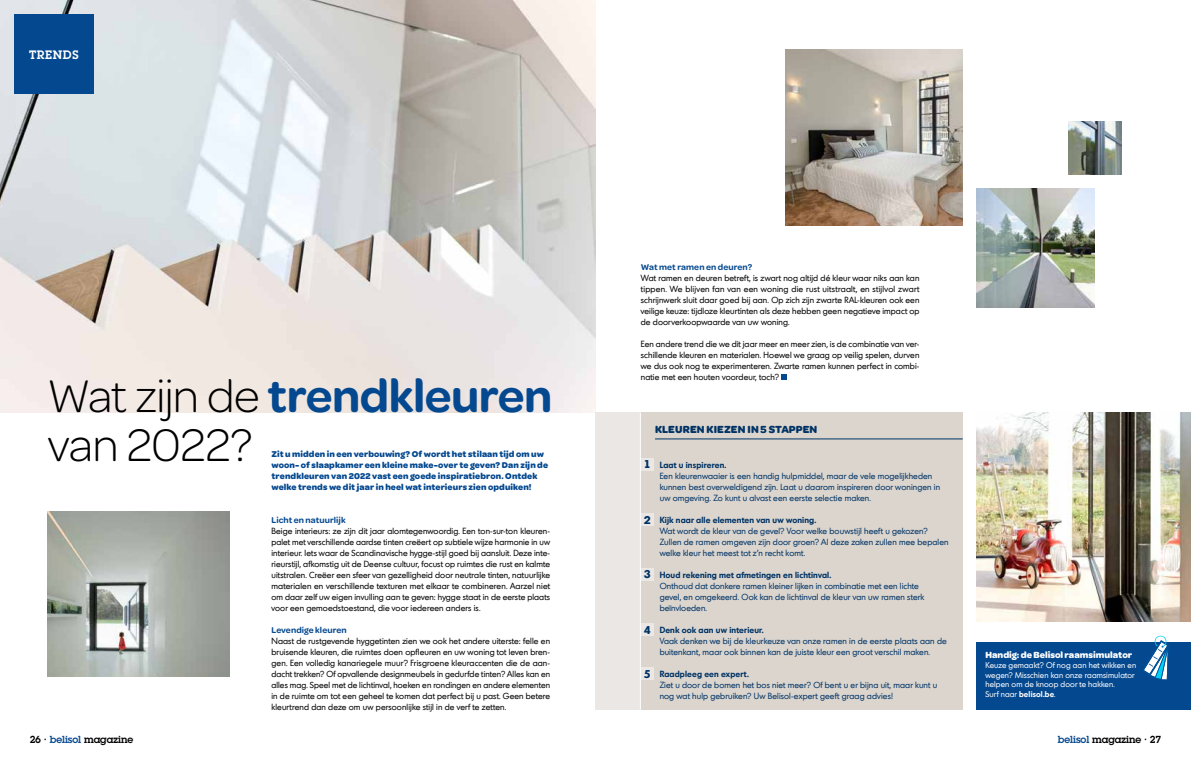
<style>
.page{position:relative;width:1191px;height:764px;background:#fff}
.page>*{position:absolute;margin:0;border:0;box-sizing:border-box;transform-origin:0 0}
.t1{font:300 48.7px/48.7px "Omnes";letter-spacing:-.02em;color:#000}
.t2{font:600 12px "Lubalin Graph LT";letter-spacing:.045em;color:#fff}
.t3{font:700 11px "Omnes";letter-spacing:.01em;color:#003365}
.t4{font:700 11px "Montreal";color:#003365}
.t5{font:600 10px "Lubalin Graph LT";letter-spacing:-.005em;color:#000}
.t6{font:700 9.5px "Omnes";color:#fff}
.t7{font:700 9px/11px "Omnes";letter-spacing:.01em;color:#04488f}
.t8{font:600 9px "Omnes";letter-spacing:.01em;color:#04488f}
.t9{font:8.5px/11px "Montreal";letter-spacing:.01em;color:#000;text-align:justify}
.t10{font:8.5px/11px "Montreal";letter-spacing:.01em;color:#003365}
.t11{font:600 8.5px "Montreal";letter-spacing:.015em;color:#003365}
.t12{font:8px/9.5px "Montreal";letter-spacing:.015em;color:#fff}
.s1{font-weight:600;color:#04488f}
.s2{font-weight:600}
.s3{color:#04488f}
</style>
<div class="page">
<img style="left:0;top:0;width:595px;height:413px">
<img style="left:47px;top:512px;width:182px;height:165px">
<div style="left:595px;top:413px;width:367px;height:297px;background:#dbd5ce"></div>
<hr style="left:655px;top:439px;width:307px;height:1px;background:#003365">
<div style="left:641px;top:458px;width:13px;height:13px;background:#ebe7e4"></div>
<div style="left:641px;top:513px;width:13px;height:13px;background:#ebe7e4"></div>
<div style="left:641px;top:568px;width:13px;height:13px;background:#ebe7e4"></div>
<div style="left:641px;top:623px;width:13px;height:13px;background:#ebe7e4"></div>
<div style="left:641px;top:667px;width:13px;height:13px;background:#ebe7e4"></div>
<div style="left:977px;top:642px;width:214px;height:68px;background:#04488f"></div>
<svg style="left:781px;top:374px;width:5px;height:6px"></svg>
<img style="left:786px;top:50px;width:176px;height:176px">
<img style="left:976px;top:188px;width:119px;height:119px">
<img style="left:1068px;top:121px;width:53px;height:53px">
<div style="left:595px;top:413px;width:46px;height:297px;background:#ebe7e4"></div>
<hr style="left:640px;top:413px;width:1px;height:297px;background:#fff">
<svg style="left:1144px;top:635px;width:24px;height:45px"></svg>
<img style="left:977px;top:413px;width:214px;height:209px">
<div style="left:14px;top:14px;width:80px;height:80px;background:#04488f"></div>
<h2 class="t2" style="left:29px;top:46px;width:51px">TRENDS</h2>
<h1 class="t1" style="left:47px;top:371px;width:506px">Wat zijn de <span class="s1">trendkleuren </span>van 2022?</h1>
<p class="t7" style="left:271px;top:448px;width:278px">Zit u midden in een verbouwing? Of wordt het stilaan tijd om uw woon- of slaapkamer een kleine make-over te geven? Dan zijn de trendkleuren van 2022 vast een goede inspiratiebron. Ontdek welke trends we dit jaar in heel wat interieurs zien opduiken!</p>
<p class="t8" style="left:271px;top:513px;width:76px">Licht en natuurlijk</p>
<p class="t9" style="left:271px;top:525px;width:280px">Beige interieurs: ze zijn dit jaar alomtegenwoordig. Een ton-sur-ton kleuren&shy;palet met verschillende aardse tinten creëert op subtiele wijze harmonie in uw interieur. Iets waar de Scandinavische hygge-stijl goed bij aansluit. Deze inte&shy;rieurstijl, afkomstig uit de Deense cultuur, focust op ruimtes die rust en kalmte uitstralen. Creëer een sfeer van gezelligheid door neutrale tinten, natuurlijke materialen en verschillende texturen met elkaar te combineren. Aarzel niet om daar zelf uw eigen invulling aan te geven: hygge staat in de eerste plaats voor een gemoedstoestand, die voor iedereen anders is.</p>
<p class="t8" style="left:271px;top:623px;width:77px">Levendige kleuren</p>
<p class="t9" style="left:271px;top:635px;width:280px">Naast de rustgevende hyggetinten zien we ook het andere uiterste: felle en bruisende kleuren, die ruimtes doen opfleuren en uw woning tot leven bren&shy;gen. Een volledig kanariegele muur? Frisgroene kleuraccenten die de aan&shy;dacht trekken? Of opvallende designmeubels in gedurfde tinten? Alles kan en alles mag. Speel met de lichtinval, hoeken en rondingen en andere elementen in de ruimte om tot een geheel te komen dat perfect bij u past. Geen betere kleurtrend dan deze om uw persoonlijke stijl in de verf te zetten.</p>
<p class="t8" style="left:641px;top:260px;width:113px">Wat met ramen en deuren?</p>
<p class="t9" style="left:641px;top:272px;width:280px">Wat ramen en deuren betreft, is zwart nog altijd dé kleur waar niks aan kan tippen. We blijven fan van een woning die rust uitstraalt, en stijlvol zwart schrijnwerk sluit daar goed bij aan. Op zich zijn zwarte RAL-kleuren ook een veilige keuze: tijdloze kleurtinten als deze hebben geen negatieve impact op de doorverkoopwaarde van uw woning.</p>
<p class="t9" style="left:641px;top:338px;width:280px">Een andere trend die we dit jaar meer en meer zien, is de combinatie van ver&shy;schillende kleuren en materialen. Hoewel we graag op veilig spelen, durven we dus ook nog te experimenteren. Zwarte ramen kunnen perfect in combi&shy;natie met een houten voordeur, toch?</p>
<p class="t3" style="left:655px;top:423px;width:164px">KLEUREN KIEZEN IN 5 STAPPEN</p>
<p class="t11" style="left:659px;top:459px;width:68px">Laat u inspireren.</p>
<p class="t10" style="left:659px;top:470px;width:282px">Een kleurenwaaier is een handig hulpmiddel, maar de vele mogelijkheden kunnen best overweldigend zijn. Laat u daarom inspireren door woningen in uw omgeving. Zo kunt u alvast een eerste selectie maken.</p>
<p class="t11" style="left:659px;top:514px;width:158px">Kijk naar alle elementen van uw woning.</p>
<p class="t10" style="left:659px;top:525px;width:290px">Wat wordt de kleur van de gevel? Voor welke bouwstijl heeft u gekozen?<br>Zullen de ramen omgeven zijn door groen? Al deze zaken zullen mee bepalen welke kleur het meest tot z’n recht komt.</p>
<p class="t11" style="left:659px;top:569px;width:173px">Houd rekening met afmetingen en lichtinval.</p>
<p class="t10" style="left:659px;top:580px;width:266px">Onthoud dat donkere ramen kleiner lijken in combinatie met een lichte gevel, en omgekeerd. Ook kan de lichtinval de kleur van uw ramen sterk beïnvloeden.</p>
<p class="t11" style="left:659px;top:624px;width:106px">Denk ook aan uw interieur.</p>
<p class="t10" style="left:659px;top:635px;width:289px">Vaak denken we bij de kleurkeuze van onze ramen in de eerste plaats aan de buitenkant, maar ook binnen kan de juiste kleur een groot verschil maken.</p>
<p class="t11" style="left:659px;top:668px;width:91px">Raadpleeg een expert.</p>
<p class="t10" style="left:659px;top:679px;width:279px">Ziet u door de bomen het bos niet meer? Of bent u er bijna uit, maar kunt u nog wat hulp gebruiken? Uw Belisol-expert geeft graag advies!</p>
<p class="t4" style="left:644px;top:457px;width:8px">1</p>
<p class="t4" style="left:644px;top:512px;width:8px">2</p>
<p class="t4" style="left:644px;top:567px;width:8px">3</p>
<p class="t4" style="left:644px;top:622px;width:8px">4</p>
<p class="t4" style="left:644px;top:666px;width:8px">5</p>
<p class="t6" style="left:985px;top:649px;width:148px">Handig: de Belisol raamsimulator</p>
<p class="t12" style="left:985px;top:661px;width:152px">Keuze gemaakt? Of nog aan het wikken en wegen? Misschien kan onze raamsimulator helpen om de knoop door te hakken.<br>Surf naar <span class="s2">belisol.be</span>.</p>
<p class="t5" style="left:30px;top:733px;width:105px">26 · <span class="s3">belisol</span> magazine</p>
<p class="t5" style="left:1057px;top:733px;width:105px"><span class="s3">belisol</span> magazine · 27</p>
</div>
